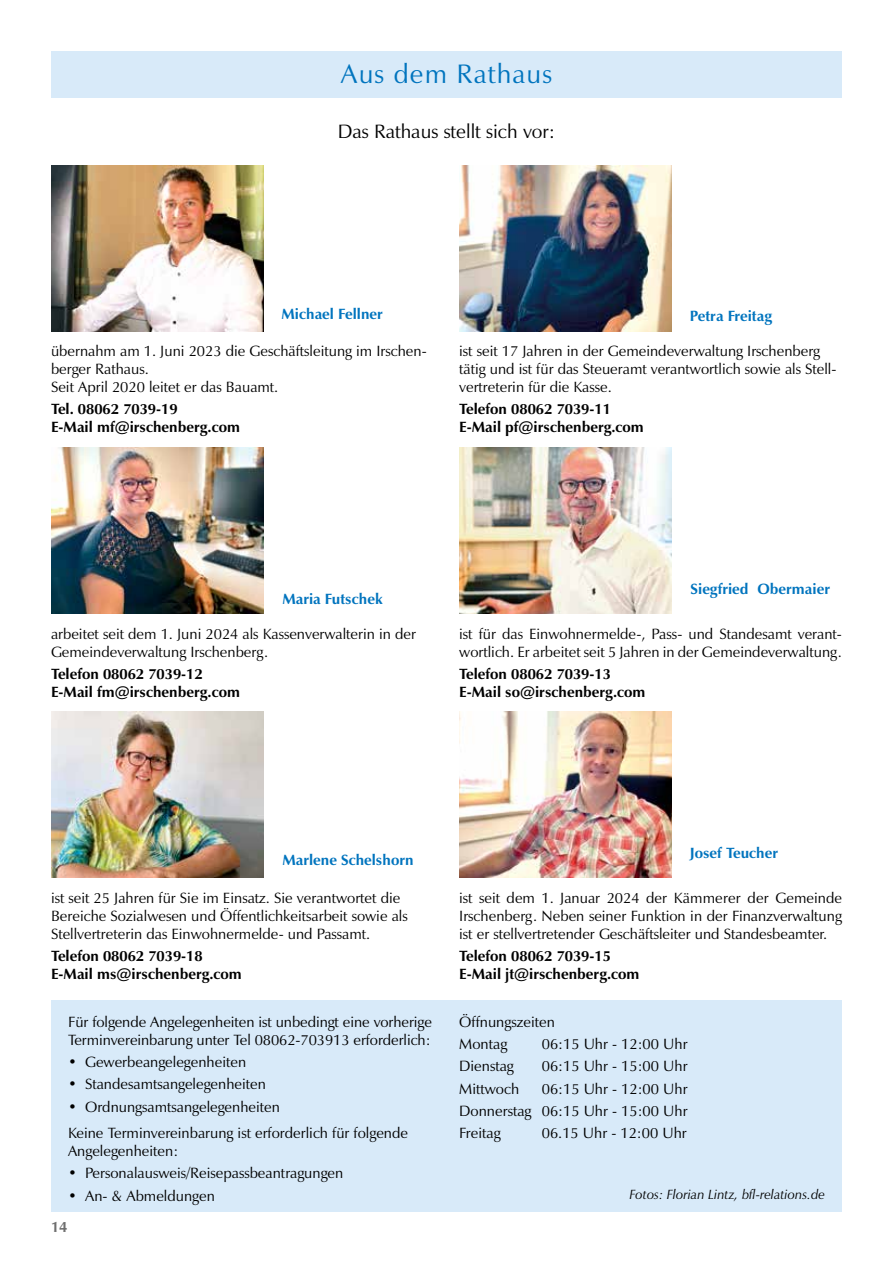
<style>
.page{position:relative;width:893px;height:1263px;background:#fff}
.page>*{position:absolute;margin:0;border:0;box-sizing:border-box;transform-origin:0 0}
.t1{font:27px "Zapf Humanist 601 BT";letter-spacing:.04em;color:#0074be}
.t2{font:19.5px "Zapf Humanist 601 BT";color:#000}
.t3{font:15px/18px "Zapf Humanist 601 BT";color:#000}
.t4{font:700 15px/18px "Zapf Humanist 601 BT";color:#000}
.t5{font:700 15px "Zapf Humanist 601 BT";color:#0074be}
.t6{font:700 15px "Zapf Humanist 601 BT";color:#6e6e6e}
.t7{font:italic 13.5px "Zapf Humanist 601 BT";color:#000}
</style>
<div class="page">
<div style="left:51px;top:1001px;width:791px;height:211px;background:#d8eaf9"></div>
<div style="left:51px;top:51px;width:791px;height:47px;background:#d8eaf9"></div>
<img style="left:51px;top:448px;width:213px;height:166px">
<img style="left:459px;top:166px;width:213px;height:166px">
<img style="left:51px;top:711px;width:213px;height:166px">
<img style="left:51px;top:166px;width:213px;height:166px">
<img style="left:459px;top:448px;width:213px;height:166px">
<img style="left:459px;top:711px;width:213px;height:166px">
<h1 class="t1" style="left:341px;top:57px;width:213px">Aus dem Rathaus</h1>
<h2 class="t2" style="left:338px;top:120px;width:219px">Das Rathaus stellt sich vor:</h2>
<p class="t5" style="left:281px;top:305px;width:103px">Michael Fellner</p>
<p class="t5" style="left:690px;top:307px;width:84px">Petra Freitag</p>
<p class="t3" style="left:51px;top:341px;width:377px">übernahm am 1. Juni 2023 die Geschäftsleitung im Irschen&shy;berger Rathaus.<br>Seit April 2020 leitet er das Bauamt.</p>
<p class="t4" style="left:51px;top:400px;width:190px">Tel. 08062 7039-19<br>E-Mail mf@irschenberg.com</p>
<p class="t3" style="left:459px;top:341px;width:379px">ist seit 17 Jahren in der Gemeindeverwaltung Irschenberg tätig und ist für das Steueramt verantwortlich sowie als Stell&shy;vertreterin für die Kasse.</p>
<p class="t4" style="left:459px;top:400px;width:186px">Telefon 08062 7039-11<br>E-Mail pf@irschenberg.com</p>
<p class="t5" style="left:282px;top:589px;width:102px">Maria Futschek</p>
<p class="t3" style="left:51px;top:625px;width:367px">arbeitet seit dem 1. Juni 2024 als Kassenverwalterin in der<br>Gemeindeverwaltung Irschenberg.</p>
<p class="t4" style="left:51px;top:665px;width:190px">Telefon 08062 7039-12<br>E-Mail fm@irschenberg.com</p>
<p class="t5" style="left:691px;top:580px;width:141px">Siegfried Obermaier</p>
<p class="t3" style="left:459px;top:625px;width:384px">ist für das Einwohnermelde-, Pass- und Standesamt verant&shy;wortlich. Er arbeitet seit 5 Jahren in der Gemeindeverwaltung.</p>
<p class="t4" style="left:459px;top:665px;width:188px">Telefon 08062 7039-13<br>E-Mail so@irschenberg.com</p>
<p class="t5" style="left:282px;top:851px;width:133px">Marlene Schelshorn</p>
<p class="t3" style="left:51px;top:888px;width:358px">ist seit 25 Jahren für Sie im Einsatz. Sie verantwortet die<br>Bereiche Sozialwesen und Öffentlichkeitsarbeit sowie als<br>Stellvertreterin das Einwohnermelde- und Passamt.</p>
<p class="t4" style="left:51px;top:947px;width:192px">Telefon 08062 7039-18<br>E-Mail ms@irschenberg.com</p>
<p class="t3" style="left:68px;top:1013px;width:365px">Für folgende Angelegenheiten ist unbedingt eine vorherige<br>Terminvereinbarung unter Tel 08062-703913 erforderlich:</p>
<p class="t3" style="left:68px;top:1053px;width:180px">• Gewerbeangelegenheiten</p>
<p class="t3" style="left:68px;top:1075px;width:199px">• Standesamtsangelegenheiten</p>
<p class="t3" style="left:68px;top:1093px;width:342px;line-height:26.5px">• Ordnungsamtsangelegenheiten<br>Keine Terminvereinbarung ist erforderlich für folgende</p>
<p class="t3" style="left:68px;top:1142px;width:112px">Angelegenheiten:</p>
<p class="t3" style="left:68px;top:1164px;width:277px">• Personalausweis/Reisepassbeantragungen</p>
<p class="t3" style="left:68px;top:1186px;width:148px">• An- &amp; Abmeldungen</p>
<p class="t6" style="left:51px;top:1218px;width:18px">14</p>
<p class="t5" style="left:690px;top:843px;width:90px">Josef Teucher</p>
<p class="t3" style="left:459px;top:888px;width:384px;text-align:justify">ist seit dem 1. Januar 2024 der Kämmerer der Gemeinde Irschenberg. Neben seiner Funktion in der Finanzverwaltung ist er stellvertretender Geschäftsleiter und Standesbeamter.</p>
<p class="t4" style="left:459px;top:947px;width:182px">Telefon 08062 7039-15<br>E-Mail jt@irschenberg.com</p>
<p class="t3" style="left:459px;top:1011px;width:97px;line-height:22.2px">Öffnungszeiten<br>Montag</p>
<p class="t3" style="left:542px;top:1035px;width:147px">06:15 Uhr - 12:00 Uhr</p>
<p class="t3" style="left:459px;top:1057px;width:56px">Dienstag</p>
<p class="t3" style="left:542px;top:1057px;width:147px">06:15 Uhr - 15:00 Uhr</p>
<p class="t3" style="left:459px;top:1079px;width:61px">Mittwoch</p>
<p class="t3" style="left:459px;top:1077px;width:230px;line-height:22.2px;text-align:justify;text-indent:82px">06:15 Uhr - 12:00 Uhr Donnerstag 06:15 Uhr - 15:00 Uhr Freitag</p>
<p class="t3" style="left:542px;top:1124px;width:147px">06.15 Uhr - 12:00 Uhr</p>
<p class="t7" style="left:630px;top:1186px;width:197px">Fotos: Florian Lintz, bfl-relations.de</p>
</div>
